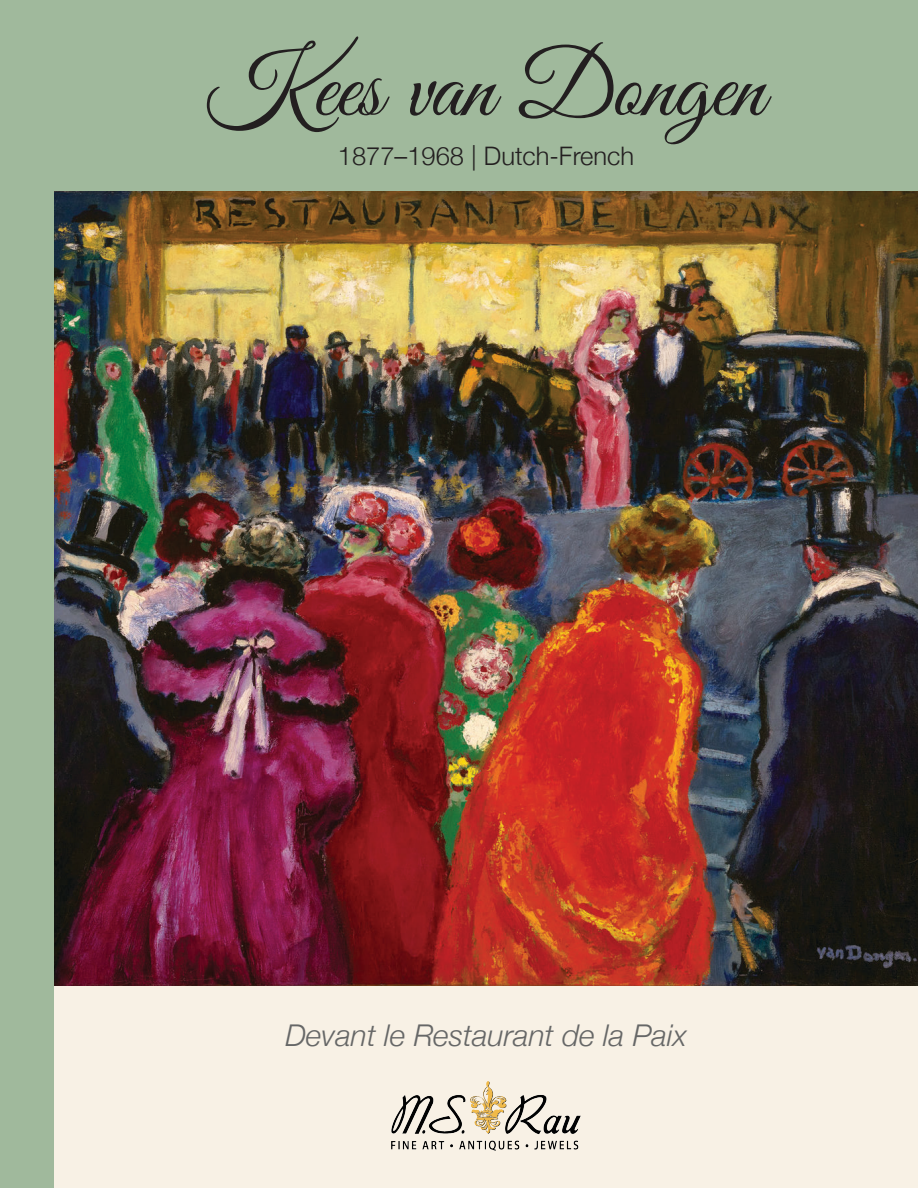
<style>
.page{position:relative;width:918px;height:1188px;background:#fff}
.page>*{position:absolute;margin:0;border:0;box-sizing:border-box;transform-origin:0 0}
.t1{font:92.7px "Great Vibes";color:#231f20}
.t2{font:italic 300 30px "Helvetica Neue";color:#666767}
.t3{font:300 25.5px "Helvetica Neue";color:#231f20}
</style>
<div class="page">
<div style="left:0;top:0;width:54px;height:1188px;background:#a0b99c"></div>
<div style="left:54px;top:985px;width:864px;height:203px;background:#f8f1e5"></div>
<img style="left:392px;top:1081px;width:188px;height:70px">
<div style="left:0;top:0;width:918px;height:192px;background:#a0b99c"></div>
<img style="left:54px;top:192px;width:864px;height:793px">
<p class="t1" style="left:207px;top:36px;width:559px">Kees van Dongen</p>
<p class="t3" style="left:338px;top:135px;width:298px">1877–1968 | Dutch-French</p>
<p class="t2" style="left:285px;top:1012px;width:403px">Devant le Restaurant de la Paix</p>
</div>
